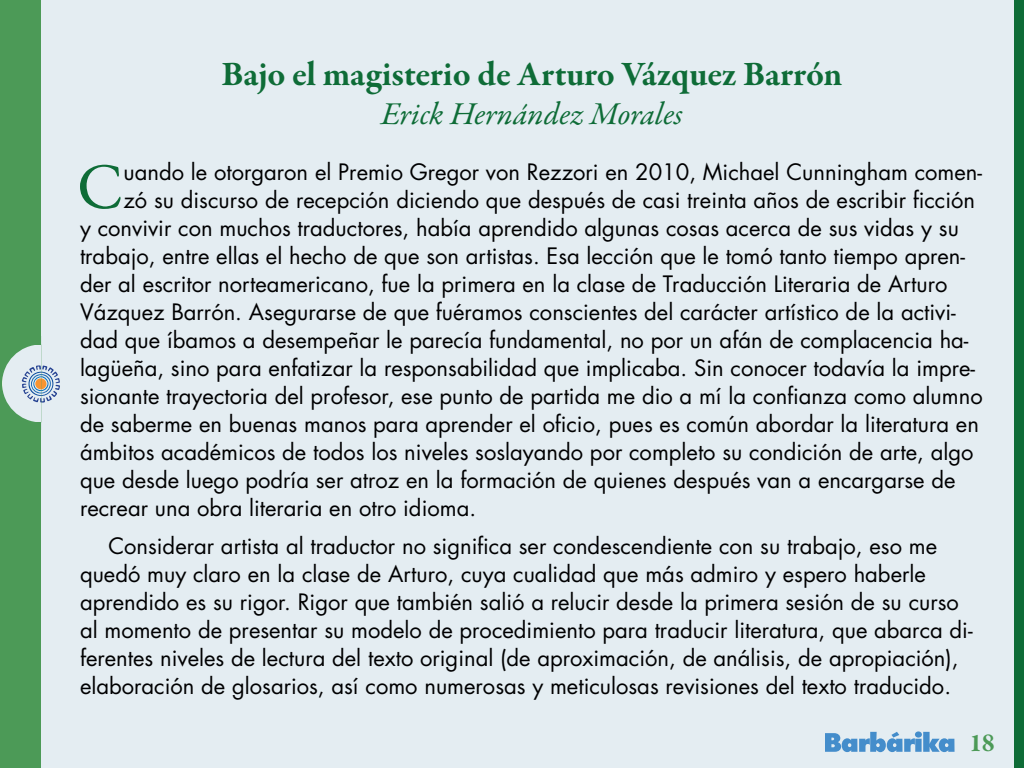
<style>
.page{position:relative;width:1024px;height:768px;background:#fff}
.page>*{position:absolute;margin:0;border:0;box-sizing:border-box;transform-origin:0 0}
.t1{font:65.2px "Garamond Premr Pro";color:#0e6c37}
.t2{font:700 35px "Garamond Premr Pro";color:#0e6c37}
.t3{font:italic 32px "Garamond Premr Pro";color:#0e6c37}
.t4{font:700 26px "Garamond Premr Pro";color:#4c9a57}
.t5{font:22px/28px "Futura";color:#000001}
</style>
<div class="page">
<div style="left:3px;top:0;width:1021px;height:768px;background:#e4edf2"></div>
<svg style="left:825px;top:731px;width:130px;height:21px"></svg>
<div style="left:0;top:422px;width:41px;height:346px;background:#4c9a57"></div>
<div style="left:0;top:0;width:41px;height:344px;background:#4c9a57"></div>
<svg style="left:0;top:336px;width:60px;height:94px"></svg>
<div style="left:1014px;top:0;width:10px;height:768px;background:#0e6c37"></div>
<h2 class="t2" style="left:221px;top:53px;width:623px">Bajo el magisterio de Arturo Vázquez Barrón</h2>
<h3 class="t3" style="left:381px;top:94px;width:303px">Erick Hernández Morales</h3>
<h1 class="t1" style="left:77px;top:148px;width:48px">C</h1>
<p class="t5" style="left:123px;top:157px;width:860px">uando le otorgaron el Premio Gregor von Rezzori en 2010, Michael Cunningham comen-</p>
<p class="t5" style="left:123px;top:185px;width:853px">zó su discurso de recepción diciendo que después de casi treinta años de escribir ficción</p>
<p class="t5" style="left:80px;top:213px;width:880px">y convivir con muchos traductores, había aprendido algunas cosas acerca de sus vidas y su</p>
<p class="t5" style="left:80px;top:241px;width:887px">trabajo, entre ellas el hecho de que son artistas. Esa lección que le tomó tanto tiempo apren-</p>
<p class="t5" style="left:80px;top:269px;width:869px">der al escritor norteamericano, fue la primera en la clase de Traducción Literaria de Arturo</p>
<p class="t5" style="left:80px;top:297px;width:877px">Vázquez Barrón. Asegurarse de que fuéramos conscientes del carácter artístico de la activi-</p>
<p class="t5" style="left:80px;top:325px;width:890px">dad que íbamos a desempeñar le parecía fundamental, no por un afán de complacencia ha-</p>
<p class="t5" style="left:80px;top:353px;width:897px">lagüeña, sino para enfatizar la responsabilidad que implicaba. Sin conocer todavía la impre-</p>
<p class="t5" style="left:80px;top:381px;width:904px">sionante trayectoria del profesor, ese punto de partida me dio a mí la confianza como alumno</p>
<p class="t5" style="left:80px;top:409px;width:901px">de saberme en buenas manos para aprender el oficio, pues es común abordar la literatura en</p>
<p class="t5" style="left:80px;top:437px;width:895px">ámbitos académicos de todos los niveles soslayando por completo su condición de arte, algo</p>
<p class="t5" style="left:80px;top:465px;width:877px">que desde luego podría ser atroz en la formación de quienes después van a encargarse de</p>
<p class="t5" style="left:80px;top:493px;width:398px">recrear una obra literaria en otro idioma.</p>
<p class="t5" style="left:80px;top:531px;width:894px;text-indent:28px">Considerar artista al traductor no significa ser condescendiente con su trabajo, eso me quedó muy claro en la clase de Arturo, cuya cualidad que más admiro y espero haberle aprendido es su rigor. Rigor que también salió a relucir desde la primera sesión de su curso al momento de presentar su modelo de procedimiento para traducir literatura, que abarca di&shy;ferentes niveles de lectura del texto original (de aproximación, de análisis, de apropiación), elaboración de glosarios, así como numerosas y meticulosas revisiones del texto traducido.</p>
<p class="t4" style="left:969px;top:727px;width:28px">18</p>
</div>
